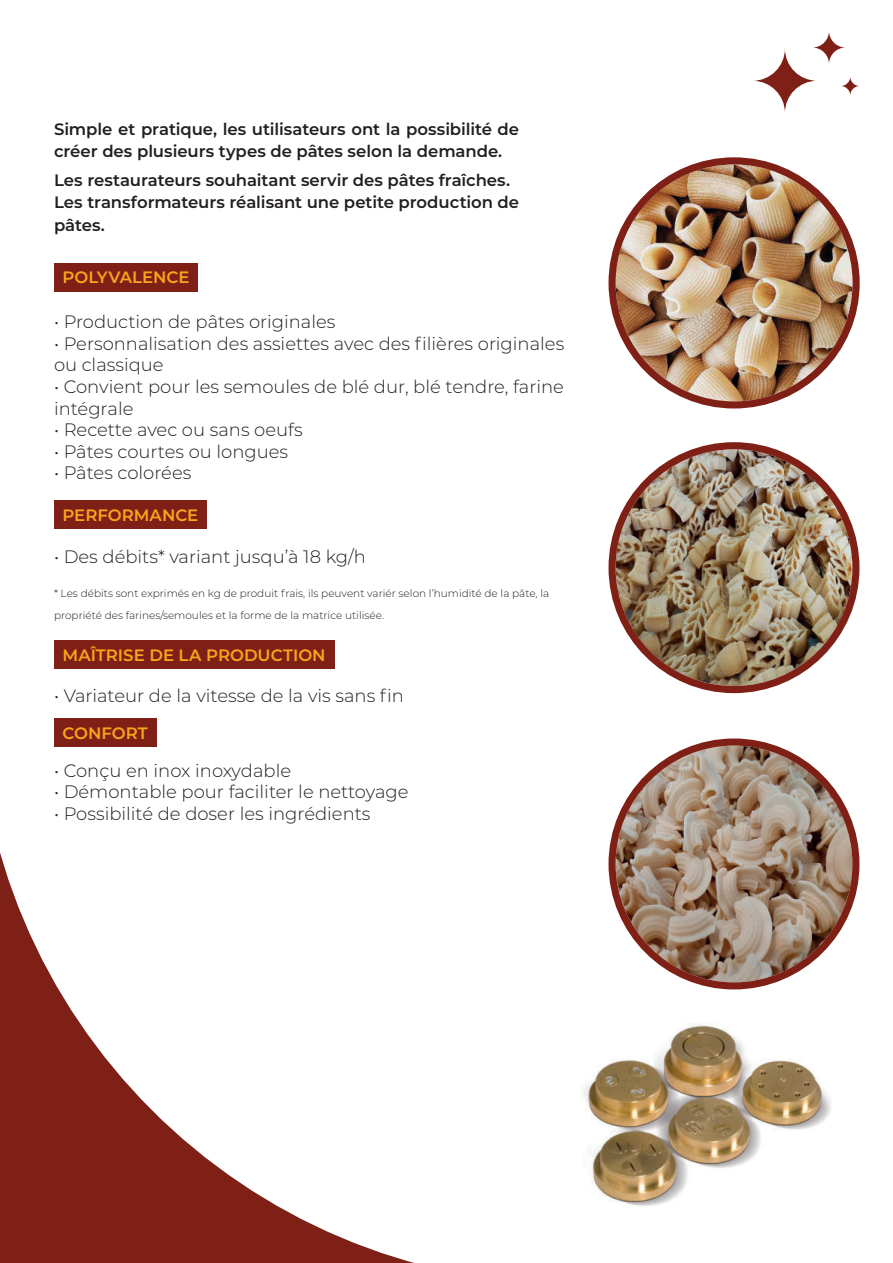
<style>
.page{position:relative;width:893px;height:1263px;background:#fff}
.page>*{position:absolute;margin:0;border:0;box-sizing:border-box;transform-origin:0 0}
.t1{font:300 18px/21.6px "Montserrat";color:#231f20}
.t2{font:600 16.5px/22.5px "Montserrat";letter-spacing:-.005em;color:#231f20}
.t3{font:600 16.5px "Montserrat";color:#f9a51b}
.t4{font:300 10.5px/21.6px "Montserrat";color:#231f20}
</style>
<div class="page">
<svg style="left:0;top:718px;width:414px;height:545px"></svg>
<svg style="left:841px;top:77px;width:19px;height:18px"></svg>
<svg style="left:753px;top:48px;width:64px;height:65px"></svg>
<svg style="left:812px;top:31px;width:34px;height:33px"></svg>
<img style="left:616px;top:164px;width:236px;height:237px;border-radius:118px">
<div style="left:608px;top:157px;width:252px;height:251px;border:7px solid #7f2017;border-radius:50%"></div>
<img style="left:616px;top:449px;width:236px;height:237px;border-radius:118px">
<div style="left:608px;top:442px;width:251px;height:251px;border:7px solid #7f2017;border-radius:50%"></div>
<img style="left:616px;top:746px;width:236px;height:236px;border-radius:118px">
<div style="left:608px;top:738px;width:251px;height:251px;border:7px solid #7f2017;border-radius:50%"></div>
<div style="left:54px;top:263px;width:144px;height:28px;background:#7f2017"></div>
<div style="left:54px;top:500px;width:153px;height:29px;background:#7f2017"></div>
<div style="left:54px;top:641px;width:280px;height:28px;background:#7f2017"></div>
<div style="left:54px;top:718px;width:102px;height:29px;background:#7f2017"></div>
<img style="left:583px;top:1023px;width:248px;height:183px">
<p class="t2" style="left:54px;top:118px;width:467px">Simple et pratique, les utilisateurs ont la possibilité de créer des plusieurs types de pâtes selon la demande.</p>
<p class="t2" style="left:54px;top:169px;width:467px">Les restaurateurs souhaitant servir des pâtes fraîches.<br>Les transformateurs réalisant une petite production de pâtes.</p>
<p class="t3" style="left:63px;top:268px;width:128px">POLYVALENCE</p>
<p class="t1" style="left:54px;top:312px;width:283px">• Production de pâtes originales</p>
<p class="t1" style="left:54px;top:333px;width:512px">• Personnalisation des assiettes avec des filières originales ou classique</p>
<p class="t1" style="left:54px;top:376px;width:511px">• Convient pour les semoules de blé dur, blé tendre, farine intégrale</p>
<p class="t1" style="left:54px;top:420px;width:250px">• Recette avec ou sans oeufs</p>
<p class="t1" style="left:54px;top:441px;width:236px">• Pâtes courtes ou longues</p>
<p class="t1" style="left:54px;top:463px;width:139px">• Pâtes colorées</p>
<p class="t3" style="left:63px;top:506px;width:137px">PERFORMANCE</p>
<p class="t1" style="left:54px;top:547px;width:314px">• Des débits* variant jusqu’à 18 kg/h</p>
<p class="t4" style="left:54px;top:583px;width:497px">* Les débits sont exprimés en kg de produit frais, ils peuvent variér selon l’humidité de la pâte, la propriété des farines/semoules et la forme de la matrice utilisée.</p>
<p class="t3" style="left:63px;top:646px;width:265px">MAÎTRISE DE LA PRODUCTION</p>
<p class="t1" style="left:54px;top:685px;width:352px">• Variateur de la vitesse de la vis sans fin</p>
<p class="t3" style="left:63px;top:724px;width:87px">CONFORT</p>
<p class="t1" style="left:54px;top:760px;width:239px">• Conçu en inox inoxydable</p>
<p class="t1" style="left:54px;top:782px;width:356px">• Démontable pour faciliter le nettoyage</p>
<p class="t1" style="left:54px;top:803px;width:318px">• Possibilité de doser les ingrédients</p>
</div>
